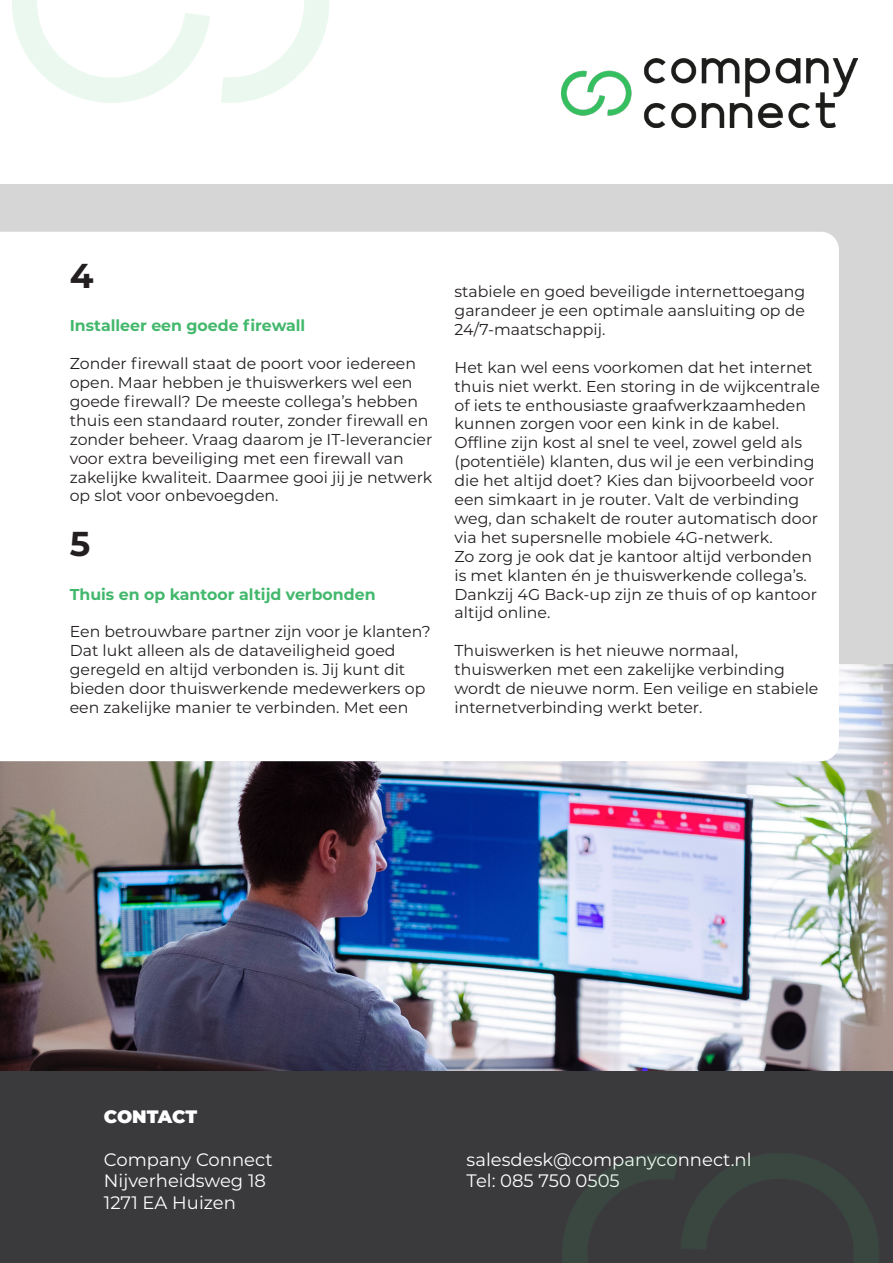
<style>
.page{position:relative;width:893px;height:1263px;background:#fff}
.page>*{position:absolute;margin:0;border:0;box-sizing:border-box;transform-origin:0 0}
.t1{font:700 34.5px "Montserrat";color:#231f20}
.t2{font:18px "Montserrat";color:#fff}
.t3{font:900 18px "Montserrat";letter-spacing:-.005em;color:#fff}
.t4{font:15.75px/18.9px "Montserrat";color:#231f20}
.t5{font:700 15.75px "Montserrat";color:#42b86c}
</style>
<div class="page">
<div style="left:0;top:185px;width:893px;height:893px;background:#d6d6d6"></div>
<img style="left:0;top:665px;width:893px;height:406px">
<div style="left:0;top:232px;width:839px;height:529px;background:#fff"></div>
<div style="left:0;top:1071px;width:893px;height:192px;background:#3a3a3d"></div>
<img style="left:561px;top:59px;width:297px;height:69px">
<img style="left:562px;top:1154px;width:317px;height:109px">
<p class="t1" style="left:70px;top:251px;width:25px">4</p>
<p class="t5" style="left:70px;top:314px;width:237px">Installeer een goede firewall</p>
<p class="t4" style="left:70px;top:354px;width:364px">Zonder firewall staat de poort voor iedereen open. Maar hebben je thuiswerkers wel een goede firewall? De meeste collega’s hebben thuis een standaard router, zonder firewall en zonder beheer. Vraag daarom je IT-leverancier voor extra beveiliging met een firewall van zakelijke kwaliteit. Daarmee gooi jij je netwerk op slot voor onbevoegden.</p>
<p class="t1" style="left:70px;top:519px;width:22px">5</p>
<p class="t5" style="left:70px;top:583px;width:307px">Thuis en op kantoor altijd verbonden</p>
<p class="t4" style="left:70px;top:622px;width:362px">Een betrouwbare partner zijn voor je klanten?<br>Dat lukt alleen als de dataveiligheid goed geregeld en altijd verbonden is. Jij kunt dit bieden door thuiswerkende medewerkers op een zakelijke manier te verbinden. Met een</p>
<p class="t4" style="left:455px;top:282px;width:352px;text-align:justify">stabiele en goed beveiligde internettoegang garandeer je een optimale aansluiting op de 24/7-maatschappij.</p>
<p class="t4" style="left:455px;top:357px;width:367px">Het kan wel eens voorkomen dat het internet thuis niet werkt. Een storing in de wijkcentrale of iets te enthousiaste graafwerkzaamheden kunnen zorgen voor een kink in de kabel.<br>Offline zijn kost al snel te veel, zowel geld als (potentiële) klanten, dus wil je een verbinding die het altijd doet? Kies dan bijvoorbeeld voor een simkaart in je router. Valt de verbinding weg, dan schakelt de router automatisch door via het supersnelle mobiele 4G-netwerk.</p>
<p class="t4" style="left:455px;top:546px;width:364px">Zo zorg je ook dat je kantoor altijd verbonden is met klanten én je thuiswerkende collega’s.<br>Dankzij 4G Back-up zijn ze thuis of op kantoor altijd online.</p>
<p class="t4" style="left:455px;top:641px;width:365px">Thuiswerken is het nieuwe normaal, thuiswerken met een zakelijke verbinding wordt de nieuwe norm. Een veilige en stabiele internetverbinding werkt beter.</p>
<p class="t3" style="left:104px;top:1103px;width:95px">CONTACT</p>
<p class="t2" style="left:104px;top:1147px;width:170px">Company Connect</p>
<p class="t2" style="left:104px;top:1168px;width:164px">Nijverheidsweg 18</p>
<p class="t2" style="left:104px;top:1190px;width:133px">1271 EA Huizen</p>
<p class="t2" style="left:467px;top:1147px;width:286px">salesdesk@companyconnect.nl</p>
<p class="t2" style="left:467px;top:1168px;width:155px">Tel: 085 750 0505</p>
</div>
